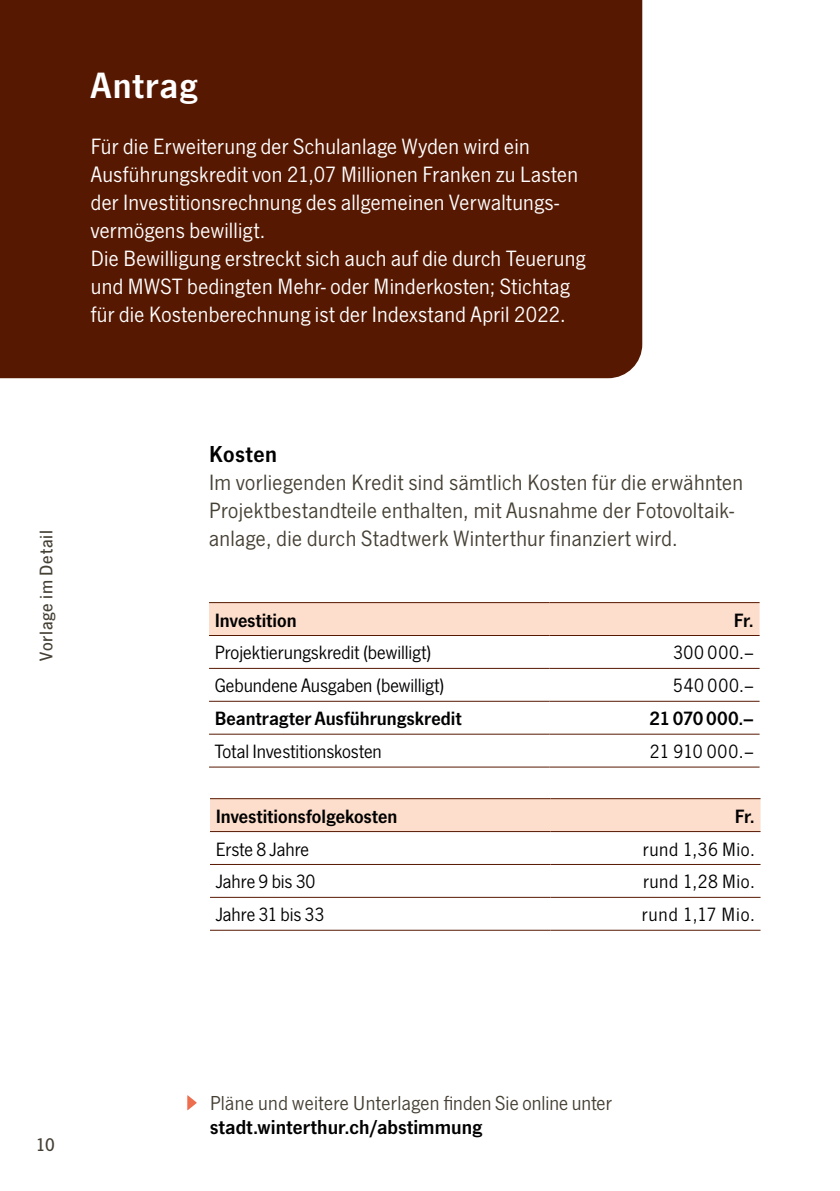
<style>
.page{position:relative;width:840px;height:1191px;background:#fff}
.page>*{position:absolute;margin:0;border:0;box-sizing:border-box;transform-origin:0 0}
.t1{font:38px "News Got Dem";letter-spacing:.03em;color:#fff}
.t2{font:24px "News Got Dem";letter-spacing:.03em;color:#000}
.t3{font:23px/28px "News Got";letter-spacing:.01em;color:#fff}
.t4{font:23px/28px "News Got";letter-spacing:.02em;color:#454034}
.t5{font:21px "News Got";letter-spacing:.015em;color:#454034}
.t6{font:21px "News Got Dem";letter-spacing:.005em;color:#000}
.t7{font:20px "News Got";color:#000}
.t8{font:20px "News Got Dem";letter-spacing:.005em;color:#000}
.t9{font:20px "News Got";letter-spacing:.025em;color:#000}
.t10{font:20px "News Got";letter-spacing:.04em;color:#000}
.t11{font:500 19px "News Got";letter-spacing:.035em;color:#454034}
</style>
<div class="page">
<div style="left:0;top:0;width:642px;height:378px;background:#561800"></div>
<div style="left:209px;top:603px;width:550px;height:32px;background:#fdddcb"></div>
<hr style="left:209px;top:602px;width:340px;height:1px;background:#561800">
<hr style="left:549px;top:602px;width:210px;height:1px;background:#561800">
<hr style="left:209px;top:635px;width:340px;height:1px;background:#561800">
<hr style="left:549px;top:635px;width:210px;height:1px;background:#561800">
<hr style="left:209px;top:668px;width:340px;height:1px;background:#561800">
<hr style="left:549px;top:668px;width:210px;height:1px;background:#561800">
<hr style="left:209px;top:701px;width:340px;height:1px;background:#561800">
<hr style="left:549px;top:701px;width:210px;height:1px;background:#561800">
<hr style="left:209px;top:734px;width:340px;height:1px;background:#561800">
<hr style="left:549px;top:734px;width:210px;height:1px;background:#561800">
<hr style="left:209px;top:766px;width:340px;height:1px;background:#561800">
<hr style="left:549px;top:766px;width:210px;height:1px;background:#561800">
<div style="left:210px;top:799px;width:550px;height:32px;background:#fdddcb"></div>
<hr style="left:210px;top:798px;width:340px;height:1px;background:#561800">
<hr style="left:550px;top:798px;width:210px;height:1px;background:#561800">
<hr style="left:210px;top:831px;width:340px;height:1px;background:#561800">
<hr style="left:550px;top:831px;width:210px;height:1px;background:#561800">
<hr style="left:210px;top:864px;width:340px;height:1px;background:#561800">
<hr style="left:550px;top:864px;width:210px;height:1px;background:#561800">
<hr style="left:210px;top:897px;width:340px;height:1px;background:#561800">
<hr style="left:550px;top:897px;width:210px;height:1px;background:#561800">
<hr style="left:210px;top:930px;width:340px;height:1px;background:#561800">
<hr style="left:550px;top:930px;width:210px;height:1px;background:#561800">
<svg style="left:187px;top:1095px;width:10px;height:15px"></svg>
<h1 class="t1" style="left:91px;top:63px;width:108px">Antrag</h1>
<p class="t3" style="left:91px;top:133px;width:496px">Für die Erweiterung der Schulanlage Wyden wird ein Ausführungskredit von 21,07 Millionen Franken zu Lasten der Investitionsrechnung des allgemeinen Verwaltungs&shy;vermögens bewilligt.<br>Die Bewilligung erstreckt sich auch auf die durch Teuerung und MWST bedingten Mehr- oder Minderkosten; Stichtag für die Kostenberechnung ist der Indexstand April 2022.</p>
<p class="t11" style="left:36px;top:660px;width:132px;rotate:-90deg">Vorlage im Detail</p>
<p class="t2" style="left:209px;top:440px;width:70px">Kosten</p>
<p class="t4" style="left:209px;top:469px;width:535px">Im vorliegenden Kredit sind sämtlich Kosten für die erwähnten<br>Projektbestandteile enthalten, mit Ausnahme der Fotovoltaik&shy;anlage, die durch Stadtwerk Winterthur finanziert wird.</p>
<p class="t8" style="left:214px;top:608px;width:84px">Investition</p>
<p class="t8" style="left:733px;top:608px;width:21px">Fr.</p>
<p class="t7" style="left:214px;top:642px;width:218px">Projektierungskredit (bewilligt)</p>
<p class="t7" style="left:672px;top:642px;width:82px">300 000.–</p>
<p class="t7" style="left:214px;top:674px;width:231px">Gebundene Ausgaben (bewilligt)</p>
<p class="t7" style="left:672px;top:674px;width:82px">540 000.–</p>
<p class="t8" style="left:214px;top:707px;width:248px">Beantragter Ausführungskredit</p>
<p class="t8" style="left:649px;top:707px;width:106px">21070000.–</p>
<p class="t7" style="left:214px;top:740px;width:169px">Total Investitionskosten</p>
<p class="t7" style="left:649px;top:740px;width:106px">21 910 000.–</p>
<p class="t8" style="left:215px;top:804px;width:183px">Investitionsfolgekosten</p>
<p class="t8" style="left:734px;top:804px;width:21px">Fr.</p>
<p class="t7" style="left:215px;top:838px;width:95px">Erste 8 Jahre</p>
<p class="t9" style="left:642px;top:838px;width:113px">rund 1,36 Mio.</p>
<p class="t7" style="left:215px;top:870px;width:101px">Jahre 9 bis 30</p>
<p class="t9" style="left:642px;top:870px;width:113px">rund 1,28 Mio.</p>
<p class="t7" style="left:215px;top:903px;width:110px">Jahre 31 bis 33</p>
<p class="t10" style="left:641px;top:903px;width:114px">rund 1,17 Mio.</p>
<p class="t11" style="left:36px;top:1133px;width:21px">10</p>
<p class="t5" style="left:210px;top:1091px;width:403px">Pläne und weitere Unterlagen finden Sie online unter</p>
<p class="t6" style="left:210px;top:1115px;width:273px">stadt.winterthur.ch/abstimmung</p>
</div>
